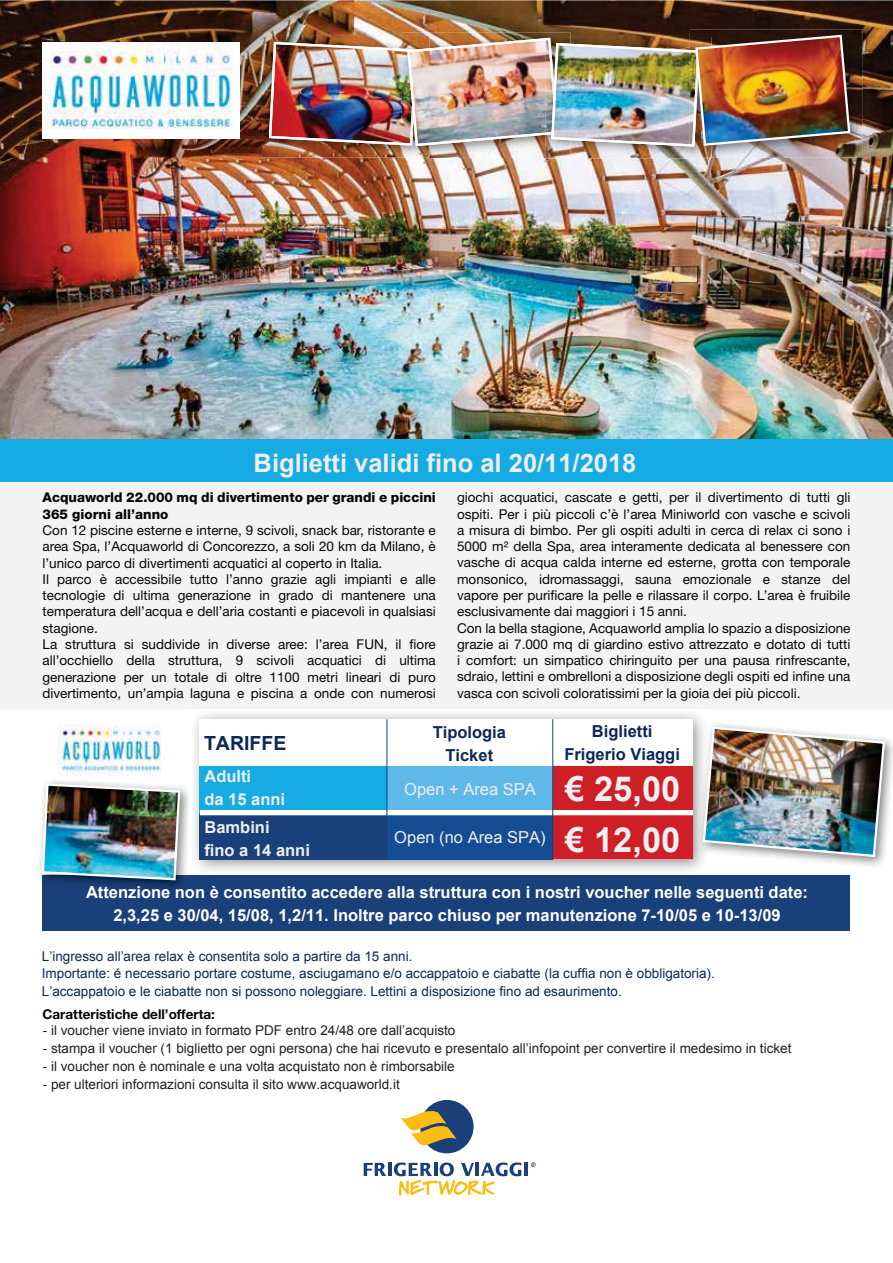
<style>
.page{position:relative;width:893px;height:1263px;background:#fff}
.page>*{position:absolute;margin:0;border:0;box-sizing:border-box;transform-origin:0 0}
.t1{font:700 34.5px "Arial";color:#edeff0}
.t2{font:700 25.5px "Arial";color:#edeff0}
.t3{font:700 19.5px "Arial";color:#0d2855}
.t4{font:700 16.5px/23px "Arial";color:#fff;text-align:center}
.t5{font:700 16.5px/23px "Arial";color:#0d2855;text-align:center}
.t6{font:700 16.5px/23px "Arial";color:#edeff0}
.t7{font:16.5px "Arial";color:#edeff0}
.t8{font:13.5px/16.4px "Helvetica Neue LT Std";color:#030806}
.t9{font:13.5px "Arial";color:#231f20}
.t10{font:13.5px/18px "Arial";color:#0d2855}
.t11{font:800 13.5px/16.4px "Helvetica Neue LT Std";color:#030806}
.t12{font:700 13.5px "Helvetica Neue LT Std";color:#030806}
</style>
<div class="page">
<img style="left:0;top:0;width:892px;height:440px">
<div style="left:0;top:482px;width:892px;height:227px;background:#f3f3f3"></div>
<img style="left:194px;top:713px;width:507px;height:158px">
<div style="left:200px;top:719px;width:493px;height:140px;background:#fff"></div>
<div style="left:200px;top:766px;width:187px;height:47px;background:#16ace3"></div>
<div style="left:387px;top:766px;width:165px;height:47px;background:#5fb9e8"></div>
<div style="left:200px;top:813px;width:187px;height:46px;background:#1a4079"></div>
<div style="left:387px;top:813px;width:165px;height:46px;background:#154d94"></div>
<div style="left:200px;top:810px;width:187px;height:5px;background:#fff"></div>
<div style="left:387px;top:810px;width:165px;height:5px;background:#fff"></div>
<hr style="left:386px;top:719px;width:1px;height:47px;background:#1a4079">
<hr style="left:552px;top:719px;width:1px;height:47px;background:#1a4079">
<hr style="left:386px;top:766px;width:1px;height:47px;background:#1a4079">
<hr style="left:386px;top:813px;width:1px;height:46px;background:#1a4079">
<img style="left:263px;top:36px;width:139px;height:121px">
<img style="left:402px;top:32px;width:168px;height:126px">
<img style="left:570px;top:147px;width:120px;height:11px">
<img style="left:545px;top:147px;width:25px;height:11px">
<img style="left:690px;top:29px;width:172px;height:129px">
<img style="left:690px;top:147px;width:21px;height:11px">
<img style="left:269px;top:34px;width:582px;height:113px">
<div style="left:42px;top:875px;width:808px;height:56px;background:#1a4079"></div>
<img style="left:42px;top:43px;width:197px;height:96px">
<div style="left:0;top:440px;width:892px;height:42px;background:#16ace3"></div>
<img style="left:57px;top:724px;width:104px;height:52px">
<img style="left:697px;top:721px;width:195px;height:148px">
<img style="left:701px;top:725px;width:185px;height:133px">
<img style="left:39px;top:780px;width:149px;height:97px">
<img style="left:41px;top:782px;width:140px;height:100px">
<div style="left:420px;top:1100px;width:53px;height:53px;background:#1a4079;border-radius:50%"></div>
<svg style="left:400px;top:1109px;width:56px;height:38px"></svg>
<hr style="left:524px;top:1163px;width:4px;height:13px;background:#1a4079">
<svg style="left:363px;top:1163px;width:158px;height:33px"></svg>
<svg style="left:531px;top:1162px;width:4px;height:5px"></svg>
<svg style="left:552px;top:766px;width:141px;height:93px;background:#cc2c33"></svg>
<h2 class="t2" style="left:253px;top:449px;width:384px">Biglietti validi fino al 20/11/2018</h2>
<p class="t11" style="left:43px;top:491px;width:395px">Acquaworld 22.000 mq di divertimento per grandi e piccini<br>365 giorni all’anno</p>
<p class="t8" style="left:43px;top:523px;width:395px">Con 12 piscine esterne e interne, 9 scivoli, snack bar, ristorante e area Spa, l’Acquaworld di Concorezzo, a soli 20 km da Milano, è l’unico parco di divertimenti acquatici al coperto in Italia.<br>Il parco è accessibile tutto l’anno grazie agli impianti e alle tecnologie di ultima generazione in grado di mantenere una temperatura dell’acqua e dell’aria costanti e piacevoli in qualsiasi stagione.<br>La struttura si suddivide in diverse aree: l’area FUN, il fiore all’occhiello della struttura, 9 scivoli acquatici di ultima generazione per un totale di oltre 1100 metri lineari di puro divertimento, un’ampia laguna e piscina a onde con numerosi</p>
<p class="t8" style="left:457px;top:490px;width:395px">giochi acquatici, cascate e getti, per il divertimento di tutti gli ospiti. Per i più piccoli c’è l’area Miniworld con vasche e scivoli a misura di bimbo. Per gli ospiti adulti in cerca di relax ci sono i 5000 m² della Spa, area interamente dedicata al benessere con vasche di acqua calda interne ed esterne, grotta con temporale monsonico, idromassaggi, sauna emozionale e stanze del vapore per purificare la pelle e rilassare il corpo. L’area è fruibile esclusivamente dai maggiori i 15 anni.<br>Con la bella stagione, Acquaworld amplia lo spazio a disposizione grazie ai 7.000 mq di giardino estivo attrezzato e dotato di tutti i comfort: un simpatico chiringuito per una pausa rinfrescante, sdraio, lettini e ombrelloni a disposizione degli ospiti ed infine una vasca con scivoli coloratissimi per la gioia dei più piccoli.</p>
<h3 class="t3" style="left:204px;top:733px;width:84px">TARIFFE</h3>
<p class="t5" style="left:564px;top:720px;width:117px">Biglietti<br>Frigerio Viaggi</p>
<p class="t6" style="left:204px;top:765px;width:82px">Adulti<br>da 15 anni</p>
<p class="t5" style="left:432px;top:721px;width:75px">Tipologia<br>Ticket</p>
<p class="t7" style="left:404px;top:780px;width:133px">Open + Area SPA</p>
<h1 class="t1" style="left:594px;top:770px;width:88px">25,00</h1>
<p class="t6" style="left:204px;top:815px;width:107px">Bambini<br>fino a 14 anni</p>
<p class="t7" style="left:394px;top:828px;width:153px">Open (no Area SPA)</p>
<h1 class="t1" style="left:594px;top:821px;width:88px">12,00</h1>
<p class="t4" style="left:86px;top:881px;width:723px">Attenzione non è consentito accedere alla struttura con i nostri voucher nelle seguenti date:<br>2,3,25 e 30/04, 15/08, 1,2/11. Inoltre parco chiuso per manutenzione 7-10/05 e 10-13/09</p>
<p class="t10" style="left:42px;top:947px;width:674px">L’ingresso all’area relax è consentita solo a partire da 15 anni.<br>Importante: é necessario portare costume, asciugamano e/o accappatoio e ciabatte (la cuffia non è obbligatoria).<br>L’accappatoio e le ciabatte non si possono noleggiare. Lettini a disposizione fino ad esaurimento.</p>
<p class="t9" style="left:43px;top:1023px;width:414px">- il voucher viene inviato in formato PDF entro 24/48 ore dall’acquisto</p>
<p class="t9" style="left:43px;top:1041px;width:750px">- stampa il voucher (1 biglietto per ogni persona) che hai ricevuto e presentalo all’infopoint per convertire il medesimo in ticket</p>
<p class="t9" style="left:43px;top:1059px;width:413px">- il voucher non è nominale e una volta acquistato non è rimborsabile</p>
<p class="t9" style="left:43px;top:1077px;width:358px">- per ulteriori informazioni consulta il sito www.acquaworld.it</p>
<p class="t12" style="left:43px;top:1007px;width:174px">Caratteristiche dell’offerta:</p>
</div>
